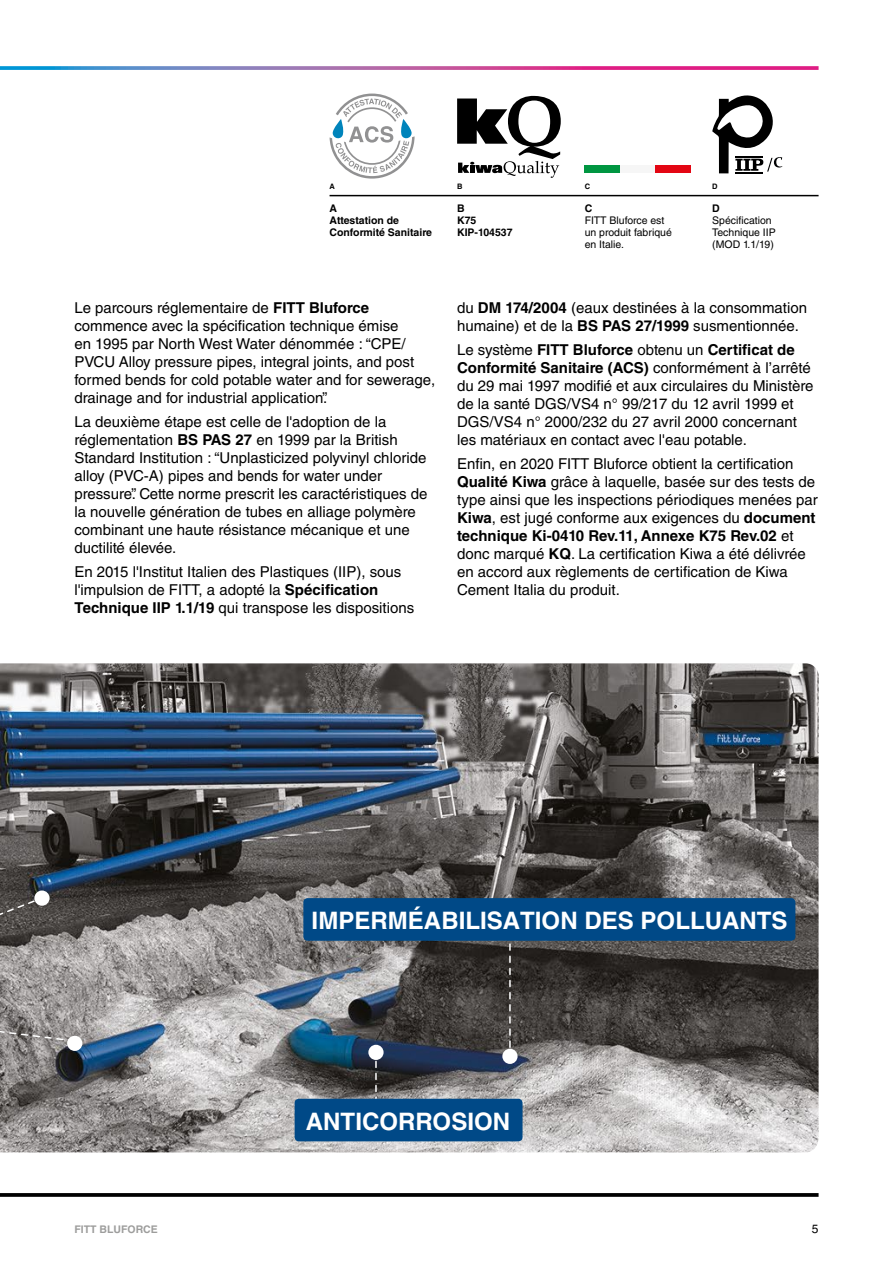
<style>
.page{position:relative;width:893px;height:1263px;background:#fff}
.page>*{position:absolute;margin:0;border:0;box-sizing:border-box;transform-origin:0 0}
.t1{font:700 24px "Helvetica LT Std";color:#fff}
.t2{font:15px/18px "Helvetica LT Std";color:#000}
.t3{font:12px "Helvetica LT Std";color:#000}
.t4{font:10.5px/12px "Helvetica LT Std";color:#000}
.t5{font:700 10.5px/12px "Helvetica LT Std";color:#000}
.t6{font:700 10.5px "Helvetica LT Std";color:#9d9d9c}
.t7{font:700 7.5px "Helvetica LT Std";color:#000}
.s1{font-weight:700}
</style>
<div class="page">
<svg style="left:0;top:66px;width:819px;height:4px"></svg>
<svg style="left:0;top:1193px;width:819px;height:4px"></svg>
<img style="left:0;top:663px;width:819px;height:489px">
<svg style="left:760px;top:734px;width:10px;height:10px"></svg>
<svg style="left:34px;top:890px;width:16px;height:16px"></svg>
<div style="left:67px;top:1036px;width:15px;height:15px;background:#fff;border-radius:50%"></div>
<div style="left:368px;top:1045px;width:16px;height:15px;background:#fff;border-radius:50%"></div>
<div style="left:502px;top:1049px;width:16px;height:15px;background:#fff;border-radius:50%"></div>
<svg style="left:509px;top:941px;width:2px;height:106px"></svg>
<div style="left:303px;top:898px;width:492px;height:43px;background:#004987;border-radius:4px"></div>
<svg style="left:375px;top:1061px;width:2px;height:38px"></svg>
<svg style="left:0;top:896px;width:44px;height:29px"></svg>
<svg style="left:0;top:1026px;width:72px;height:15px"></svg>
<div style="left:295px;top:1099px;width:227px;height:42px;background:#004987;border-radius:4px"></div>
<svg style="left:712px;top:95px;width:70px;height:79px"></svg>
<div style="left:585px;top:165px;width:35px;height:8px;background:#009641"></div>
<div style="left:620px;top:165px;width:36px;height:8px;background:#f6f6f6"></div>
<div style="left:655px;top:165px;width:36px;height:8px;background:#e30613"></div>
<hr style="left:330px;top:195px;width:489px;height:1px;background:#000">
<svg style="left:457px;top:95px;width:104px;height:83px"></svg>
<svg style="left:330px;top:94px;width:85px;height:85px"></svg>
<p class="t7" style="left:330px;top:182px;width:7px">A</p>
<p class="t7" style="left:457px;top:182px;width:7px">B</p>
<p class="t7" style="left:585px;top:182px;width:7px">C</p>
<p class="t7" style="left:712px;top:182px;width:7px">D</p>
<p class="t5" style="left:585px;top:202px;width:9px">C</p>
<p class="t4" style="left:585px;top:214px;width:89px">FITT Bluforce est un produit fabriqué en Italie.</p>
<p class="t5" style="left:330px;top:202px;width:104px">A<br>Attestation de<br>Conformité Sanitaire</p>
<p class="t5" style="left:457px;top:202px;width:57px">B<br>K75<br>KIP-104537</p>
<p class="t5" style="left:712px;top:202px;width:9px">D</p>
<p class="t4" style="left:712px;top:214px;width:65px">Spécification<br>Technique IIP (MOD 1.1/19)</p>
<p class="t2" style="left:74px;top:298px;width:362px">Le parcours réglementaire de <span class="s1">FITT Bluforce </span>commence avec la spécification technique émise<br>en 1995 par North West Water dénommée : “CPE/ PVCU Alloy pressure pipes, integral joints, and post formed bends for cold potable water and for sewerage, drainage and for industrial application”.</p>
<p class="t2" style="left:74px;top:413px;width:355px">La deuxième étape est celle de l'adoption de la réglementation <span class="s1">BS PAS 27</span> en 1999 par la British Standard Institution : “Unplasticized polyvinyl chloride alloy (PVC-A) pipes and bends for water under pressure”. Cette norme prescrit les caractéristiques de la nouvelle génération de tubes en alliage polymère combinant une haute résistance mécanique et une ductilité élevée.</p>
<p class="t2" style="left:74px;top:563px;width:341px">En 2015 l'Institut Italien des Plastiques (IIP), sous l'impulsion de FITT, a adopté la <span class="s1">Spécification<br>Technique IIP 1.1/19</span> qui transpose les dispositions</p>
<p class="t2" style="left:457px;top:298px;width:351px">du <span class="s1">DM 174/2004</span> (eaux destinées à la consommation humaine) et de la <span class="s1">BS PAS 27/1999</span> susmentionnée.</p>
<p class="t2" style="left:457px;top:341px;width:358px">Le système <span class="s1">FITT Bluforce</span> obtenu un <span class="s1">Certificat de Conformité Sanitaire (ACS)</span> conformément à l’arrêté du 29 mai 1997 modifié et aux circulaires du Ministère de la santé DGS/VS4 n° 99/217 du 12 avril 1999 et DGS/VS4 n° 2000/232 du 27 avril 2000 concernant les matériaux en contact avec l'eau potable.</p>
<p class="t2" style="left:457px;top:455px;width:362px">Enfin, en 2020 FITT Bluforce obtient la certification <span class="s1">Qualité Kiwa</span> grâce à laquelle, basée sur des tests de type ainsi que les inspections périodiques menées par <span class="s1">Kiwa</span>, est jugé conforme aux exigences du <span class="s1">document technique Ki-0410 Rev.11, Annexe K75 Rev.02</span> et donc marqué <span class="s1">KQ</span>. La certification Kiwa a été délivrée en accord aux règlements de certification de Kiwa Cement Italia du produit.</p>
<h1 class="t1" style="left:312px;top:906px;width:477px">IMPERMÉABILISATION DES POLLUANTS</h1>
<h1 class="t1" style="left:306px;top:1107px;width:206px">ANTICORROSION</h1>
<p class="t6" style="left:74px;top:1222px;width:85px">FITT BLUFORCE</p>
<p class="t3" style="left:812px;top:1222px;width:8px">5</p>
</div>
